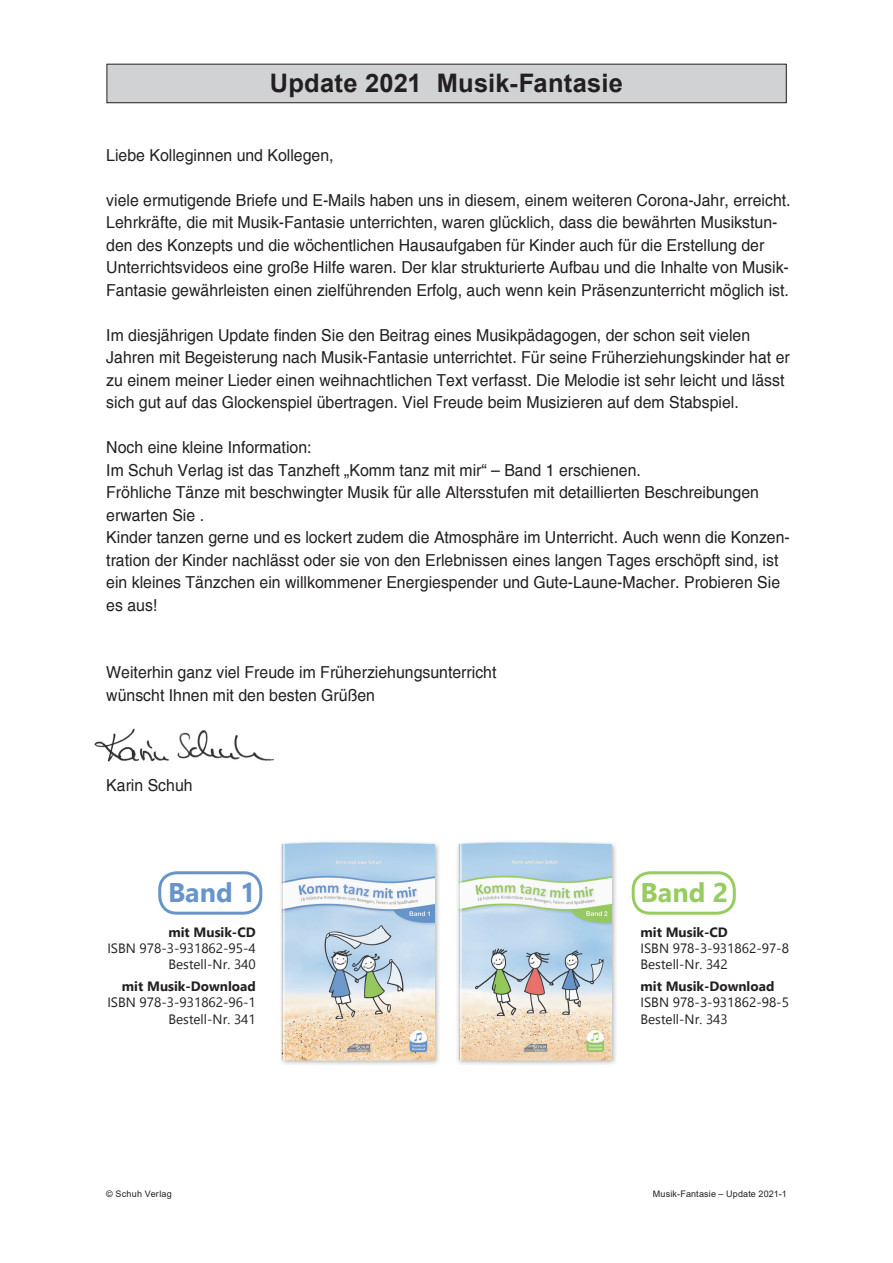
<style>
.page{position:relative;width:893px;height:1263px;background:#fff}
.page>*{position:absolute;margin:0;border:0;box-sizing:border-box;transform-origin:0 0}
.t1{font:700 27px "Leelawadee UI";color:#98cc61}
.t2{font:700 27px "Leelawadee UI";color:#6795cb}
.t3{font:700 25.5px "Arial";letter-spacing:.01em;color:#231f20}
.t4{font:16.5px/22.5px "Helvetica";color:#231f20;scale:.96 1}
.t5{font:13.5px/16.2px "Leelawadee UI";color:#231f20}
.t6{font:700 13.5px "Leelawadee UI";color:#231f20}
.t7{font:9px "Arial";letter-spacing:.02em;color:#231f20}
</style>
<div class="page">
<div style="left:107px;top:64px;width:679px;height:39px;background:#d1d2d4"></div>
<div style="left:107px;top:64px;width:680px;height:39px;border:1px solid #231f20"></div>
<img style="left:94px;top:728px;width:180px;height:34px">
<div style="left:632px;top:871px;width:104px;height:44px;border:3px solid #98cc61;border-radius:17px"></div>
<div style="left:158px;top:871px;width:104px;height:44px;border:3px solid #6795cb;border-radius:17px"></div>
<img style="left:457px;top:841px;width:159px;height:224px">
<img style="left:458px;top:843px;width:153px;height:217px">
<img style="left:281px;top:841px;width:158px;height:224px">
<img style="left:282px;top:843px;width:152px;height:217px">
<h2 class="t3" style="left:270px;top:65px;width:355px">Update 2021 Musik-Fantasie</h2>
<p class="t4" style="left:106px;top:144px;width:238px">Liebe Kolleginnen und Kollegen,</p>
<p class="t4" style="left:106px;top:189px;width:714px">viele ermutigende Briefe und E-Mails haben uns in diesem, einem weiteren Corona-Jahr, erreicht.<br>Lehrkräfte, die mit Musik-Fantasie unterrichten, waren glücklich, dass die bewährten Musikstun&shy;den des Konzepts und die wöchentlichen Hausaufgaben für Kinder auch für die Erstellung der Unterrichtsvideos eine große Hilfe waren. Der klar strukturierte Aufbau und die Inhalte von Musik-Fantasie gewährleisten einen zielführenden Erfolg, auch wenn kein Präsenzunterricht möglich ist.</p>
<p class="t4" style="left:106px;top:324px;width:713px">Im diesjährigen Update finden Sie den Beitrag eines Musikpädagogen, der schon seit vielen Jahren mit Begeisterung nach Musik-Fantasie unterrichtet. Für seine Früherziehungskinder hat er zu einem meiner Lieder einen weihnachtlichen Text verfasst. Die Melodie ist sehr leicht und lässt sich gut auf das Glockenspiel übertragen. Viel Freude beim Musizieren auf dem Stabspiel.</p>
<p class="t4" style="left:106px;top:437px;width:713px">Noch eine kleine Information:<br>Im Schuh Verlag ist das Tanzheft „Komm tanz mit mir“ – Band 1 erschienen.<br>Fröhliche Tänze mit beschwingter Musik für alle Altersstufen mit detaillierten Beschreibungen erwarten Sie .<br>Kinder tanzen gerne und es lockert zudem die Atmosphäre im Unterricht. Auch wenn die Konzen&shy;tration der Kinder nachlässt oder sie von den Erlebnissen eines langen Tages erschöpft sind, ist ein kleines Tänzchen ein willkommener Energiespender und Gute-Laune-Macher. Probieren Sie es aus!</p>
<p class="t4" style="left:106px;top:662px;width:408px">Weiterhin ganz viel Freude im Früherziehungsunterricht wünscht Ihnen mit den besten Grüßen</p>
<p class="t4" style="left:106px;top:774px;width:91px">Karin Schuh</p>
<h1 class="t2" style="left:168px;top:873px;width:89px">Band 1</h1>
<p class="t6" style="left:168px;top:922px;width:89px">mit Musik-CD</p>
<p class="t5" style="left:107px;top:939px;width:150px;text-align:right">ISBN 978-3-931862-95-4<br>Bestell-Nr. 340</p>
<p class="t6" style="left:122px;top:977px;width:135px">mit Musik-Download</p>
<p class="t5" style="left:107px;top:994px;width:150px;text-align:right">ISBN 978-3-931862-96-1<br>Bestell-Nr. 341</p>
<h1 class="t1" style="left:640px;top:873px;width:89px">Band 2</h1>
<p class="t6" style="left:640px;top:922px;width:89px">mit Musik-CD</p>
<p class="t5" style="left:640px;top:939px;width:150px">ISBN 978-3-931862-97-8<br>Bestell-Nr. 342</p>
<p class="t6" style="left:640px;top:977px;width:135px">mit Musik-Download</p>
<p class="t5" style="left:640px;top:994px;width:150px">ISBN 978-3-931862-98-5<br>Bestell-Nr. 343</p>
<p class="t7" style="left:106px;top:1188px;width:67px">© Schuh Verlag</p>
<p class="t7" style="left:653px;top:1188px;width:135px">Musik-Fantasie – Update 2021-1</p>
</div>
